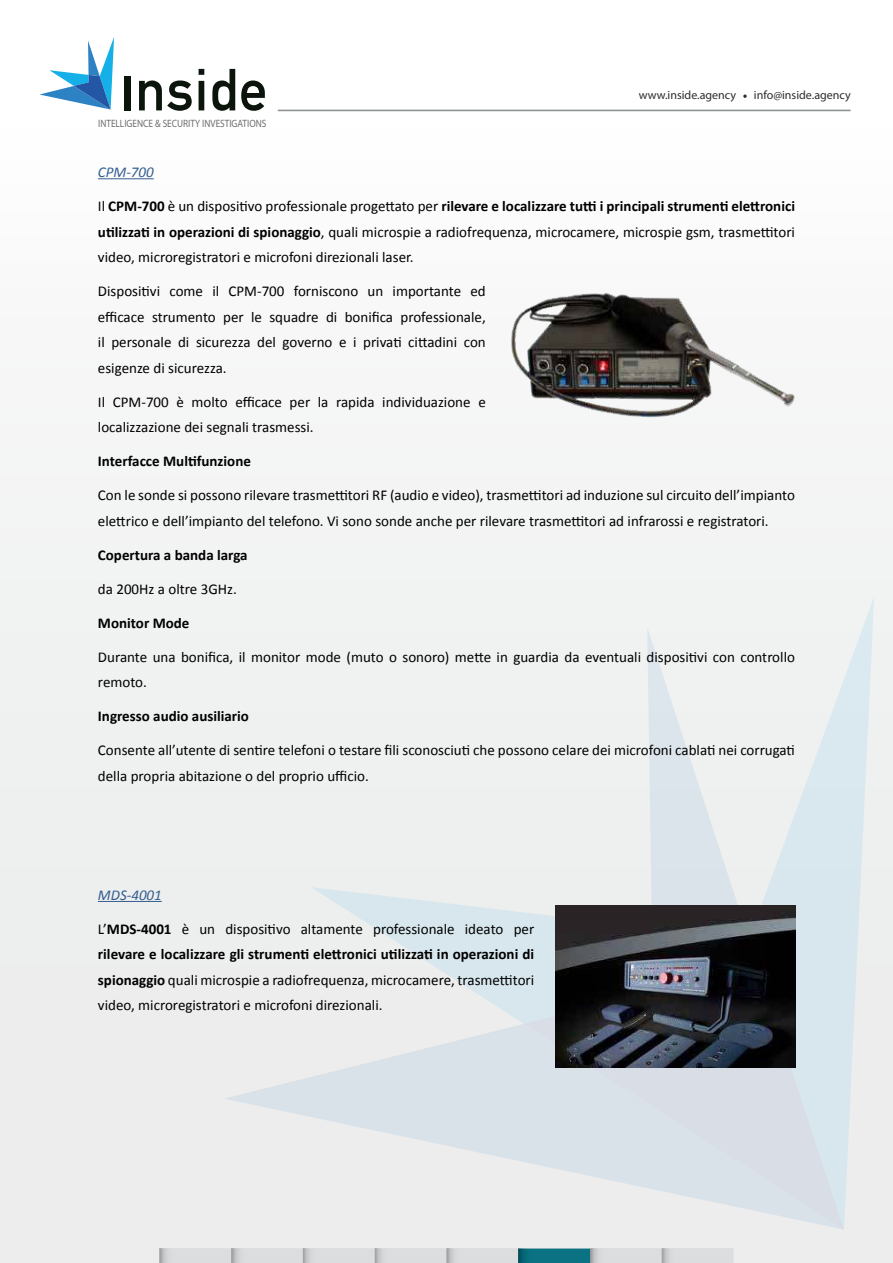
<style>
.page{position:relative;width:893px;height:1263px;background:#fff}
.page>*{position:absolute;margin:0;border:0;box-sizing:border-box;transform-origin:0 0}
.t1{font:15px/25.5px "Calibri";color:#000}
.t2{font:700 15px "Calibri";color:#000}
.t3{font:italic 15px "Calibri";color:#345e90}
.t4{font:12px "Myriad Pro";color:#2b2e30}
.t5{font:10.65px "Myriad Pro";color:#6d6e71;scale:.87 1}
.s1{font-weight:700}
</style>
<div class="page">
<img style="left:0;top:68px;width:893px;height:1195px">
<svg style="left:139px;top:80px;width:53px;height:31px"></svg>
<svg style="left:199px;top:69px;width:5px;height:41px"></svg>
<svg style="left:212px;top:69px;width:23px;height:42px"></svg>
<svg style="left:241px;top:80px;width:24px;height:31px"></svg>
<div style="left:125px;top:76px;width:6px;height:34px;background:#0b150b"></div>
<svg style="left:39px;top:37px;width:75px;height:73px"></svg>
<div style="left:224px;top:627px;width:87px;height:603px;background:#edeeee"></div>
<svg style="left:311px;top:596px;width:563px;height:634px;fill:#eeefef"></svg>
<svg style="left:524px;top:927px;width:320px;height:303px;fill:#dae2e9"></svg>
<hr style="left:278px;top:110px;width:573px;height:1px;background:#8e9192">
<svg style="left:743px;top:95px;width:4px;height:3px"></svg>
<img style="left:159px;top:1248px;width:574px;height:15px">
<img style="left:518px;top:1248px;width:72px;height:15px">
<hr style="left:98px;top:178px;width:56px;height:1px;background:#345e90">
<hr style="left:98px;top:901px;width:64px;height:1px;background:#345e90">
<img style="left:507px;top:249px;width:289px;height:190px">
<img style="left:555px;top:906px;width:241px;height:162px">
<p class="t5" style="left:98px;top:119px;width:195px">INTELLIGENCE &amp; SECURITY INVESTIGATIONS</p>
<p class="t4" style="left:639px;top:91px;width:99px">www.inside.agency</p>
<p class="t4" style="left:754px;top:91px;width:98px">info@inside.agency</p>
<p class="t3" style="left:98px;top:163px;width:57px">CPM-700</p>
<p class="t1" style="left:98px;top:194px;width:698px;text-align:justify">Il <span class="s1">CPM-700</span> è un disposiivo professionale progetato per <span class="s1">rilevare e localizzare tui i principali strumeni eletronici uilizzai in operazioni di spionaggio</span>, quali microspie a radiofrequenza, microcamere, microspie gsm, trasmeitori video, microregistratori e microfoni direzionali laser.</p>
<p class="t1" style="left:98px;top:278px;width:389px;text-align:justify">Disposiivi come il CPM-700 forniscono un importante ed eicace strumento per le squadre di boniica professionale, il personale di sicurezza del governo e i privai citadini con esigenze di sicurezza.</p>
<p class="t1" style="left:98px;top:389px;width:389px">Il CPM-700 è molto eicace per la rapida individuazione e localizzazione dei segnali trasmessi.</p>
<p class="t2" style="left:98px;top:452px;width:154px">Interfacce Mulifunzione</p>
<p class="t1" style="left:98px;top:482px;width:698px">Con le sonde si possono rilevare trasmeitori RF (audio e video), trasmeitori ad induzione sul circuito dell’impianto eletrico e dell’impianto del telefono. Vi sono sonde anche per rilevare trasmeitori ad infrarossi e registratori.</p>
<p class="t2" style="left:98px;top:549px;width:151px">Copertura a banda larga</p>
<p class="t1" style="left:98px;top:576px;width:140px">da 200Hz a oltre 3GHz.</p>
<p class="t2" style="left:98px;top:617px;width:93px">Monitor Mode</p>
<p class="t1" style="left:98px;top:644px;width:698px">Durante una boniica, il monitor mode (muto o sonoro) mete in guardia da eventuali disposiivi con controllo remoto.</p>
<p class="t2" style="left:98px;top:710px;width:152px">Ingresso audio ausiliario</p>
<p class="t1" style="left:98px;top:737px;width:698px">Consente all’utente di senire telefoni o testare ili sconosciui che possono celare dei microfoni cablai nei corrugai della propria abitazione o del proprio uicio.</p>
<p class="t3" style="left:98px;top:886px;width:65px">MDS-4001</p>
<p class="t1" style="left:98px;top:916px;width:438px;text-align:justify">L’<span class="s1">MDS-4001</span> è un disposiivo altamente professionale ideato per <span class="s1">rilevare e localizzare gli strumeni eletronici uilizzai in operazioni di spionaggio</span> quali microspie a radiofrequenza, microcamere, trasmeitori video, microregistratori e microfoni direzionali.</p>
</div>
